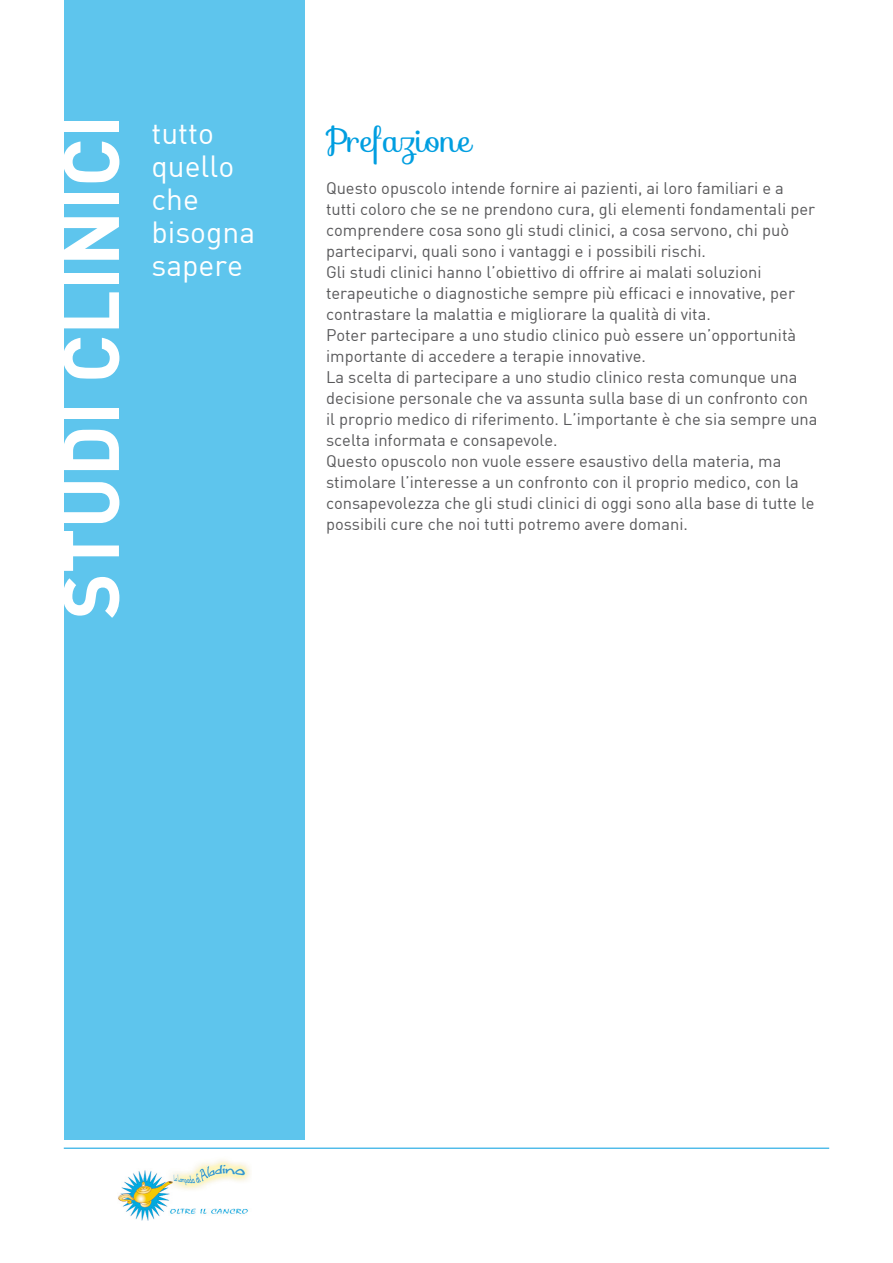
<style>
.page{position:relative;width:893px;height:1263px;background:#fff}
.page>*{position:absolute;margin:0;border:0;box-sizing:border-box;transform-origin:0 0}
.t1{font:78px "DIN Bold";color:#fff}
.t2{font:33px "Sofia";color:#009ee0}
.t3{font:30px/33px "DIN";color:#fff}
.t4{font:16.5px/21px "DIN";color:#58585a}
</style>
<div class="page">
<img style="left:118px;top:1160px;width:132px;height:60px">
<hr style="left:64px;top:1148px;width:765px;height:1px;background:#009ee0">
<div style="left:64px;top:0;width:241px;height:1140px;background:#5ec5ed"></div>
<h1 class="t1" style="left:40px;top:619px;width:506px;rotate:-90deg">STUDI CLINICI</h1>
<h3 class="t3" style="left:151px;top:116px;width:105px">tutto quello che bisogna sapere</h3>
<p class="t2" style="left:326px;top:115px;width:147px">Prefazione</p>
<p class="t4" style="left:326px;top:178px;width:491px">Questo opuscolo intende fornire ai pazienti, ai loro familiari e a tutti coloro che se ne prendono cura, gli elementi fondamentali per comprendere cosa sono gli studi clinici, a cosa servono, chi può parteciparvi, quali sono i vantaggi e i possibili rischi.</p>
<p class="t4" style="left:326px;top:262px;width:470px">Gli studi clinici hanno l’obiettivo di offrire ai malati soluzioni terapeutiche o diagnostiche sempre più efficaci e innovative, per contrastare la malattia e migliorare la qualità di vita.</p>
<p class="t4" style="left:326px;top:325px;width:472px">Poter partecipare a uno studio clinico può essere un’opportunità importante di accedere a terapie innovative.</p>
<p class="t4" style="left:326px;top:367px;width:493px">La scelta di partecipare a uno studio clinico resta comunque una decisione personale che va assunta sulla base di un confronto con il proprio medico di riferimento. L’importante è che sia sempre una scelta informata e consapevole.</p>
<p class="t4" style="left:326px;top:451px;width:490px">Questo opuscolo non vuole essere esaustivo della materia, ma stimolare l’interesse a un confronto con il proprio medico, con la consapevolezza che gli studi clinici di oggi sono alla base di tutte le possibili cure che noi tutti potremo avere domani.</p>
</div>
